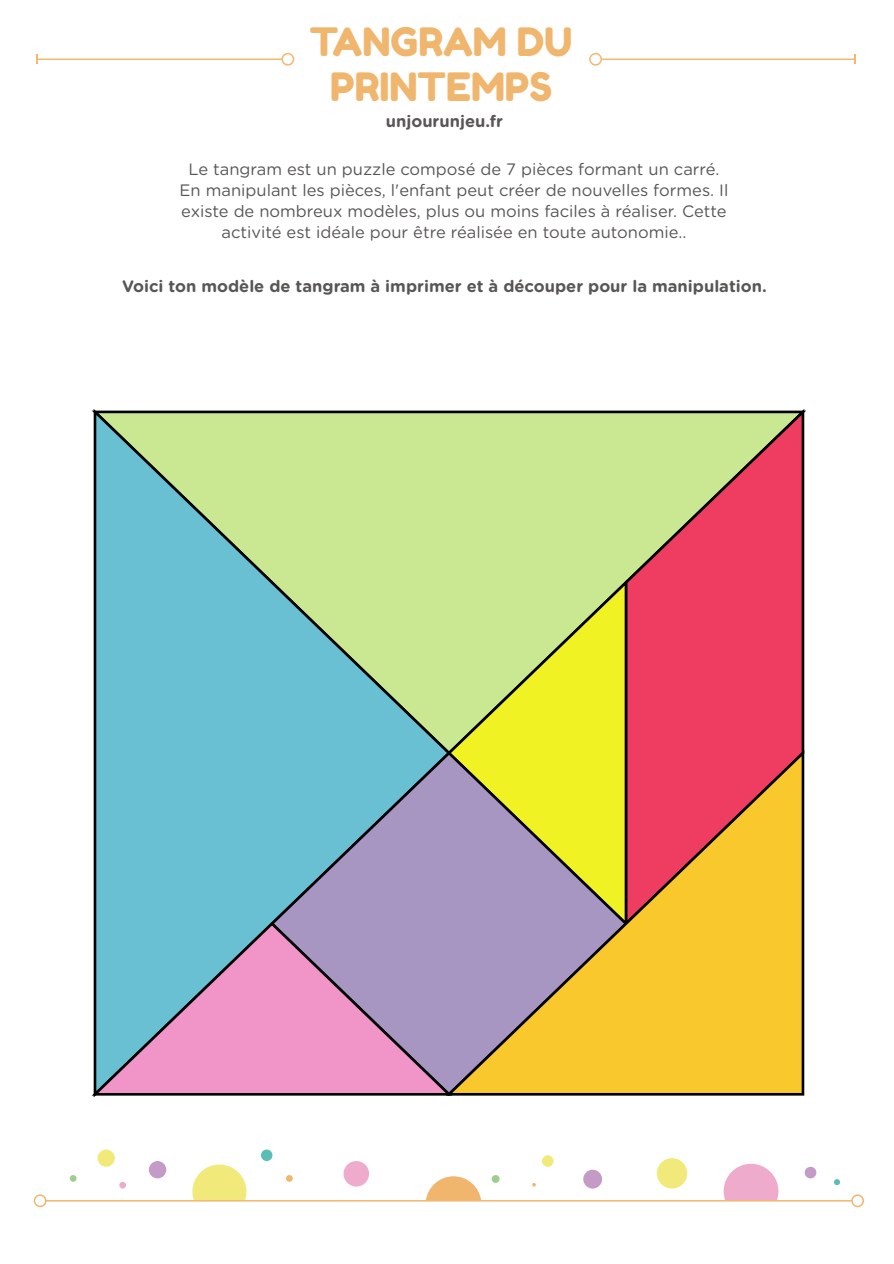
<style>
.page{position:relative;width:894px;height:1264px;background:#fff}
.page>*{position:absolute;margin:0;border:0;box-sizing:border-box;transform-origin:0 0}
.t1{font:39px/45px "Fredoka One";color:#f0b66e;text-align:center}
.t2{font:16.5px/21px "Gotham Rounded";color:#595756;text-align:center}
.t3{font:700 16.5px "Gotham Rounded";color:#595756}
</style>
<div class="page">
<hr style="left:37px;top:58px;width:251px;height:2px;background:#f1b86f">
<svg style="left:281px;top:53px;width:13px;height:13px"></svg>
<hr style="left:595px;top:58px;width:259px;height:2px;background:#f1b86f">
<svg style="left:589px;top:53px;width:12px;height:13px"></svg>
<div style="left:452px;top:410px;width:354px;height:166px;background:#c9e891"></div>
<svg style="left:92px;top:409px;width:360px;height:689px;background:#8dcbb4"></svg>
<svg style="left:622px;top:409px;width:183px;height:337px;background:#dd666a"></svg>
<svg style="left:445px;top:576px;width:183px;height:170px;background:#d2e35c"></svg>
<svg style="left:268px;top:749px;width:177px;height:170px;background:#81a9c6"></svg>
<svg style="left:92px;top:919px;width:353px;height:178px;background:#b39ac0"></svg>
<svg style="left:445px;top:746px;width:360px;height:351px;background:#d9a855"></svg>
<svg style="left:70px;top:1174px;width:6px;height:7px"></svg>
<div style="left:97px;top:1149px;width:18px;height:17px;background:#f1ea7a;border-radius:50%"></div>
<div style="left:119px;top:1181px;width:7px;height:7px;background:#efabcc;border-radius:50%"></div>
<div style="left:149px;top:1160px;width:17px;height:18px;background:#c49ac7;border-radius:50%"></div>
<div style="left:261px;top:1149px;width:11px;height:11px;background:#5abdb8;border-radius:50%"></div>
<svg style="left:286px;top:1174px;width:6px;height:7px"></svg>
<div style="left:343px;top:1160px;width:26px;height:26px;background:#efabcc;border-radius:50%"></div>
<svg style="left:491px;top:1174px;width:8px;height:8px"></svg>
<svg style="left:541px;top:1154px;width:12px;height:12px"></svg>
<div style="left:583px;top:1169px;width:19px;height:19px;background:#c49ac7;border-radius:50%"></div>
<div style="left:656px;top:1157px;width:31px;height:31px;background:#f1ea7a;border-radius:50%"></div>
<div style="left:804px;top:1166px;width:12px;height:12px;background:#c49ac7;border-radius:50%"></div>
<svg style="left:834px;top:1179px;width:5px;height:5px"></svg>
<svg style="left:723px;top:1163px;width:55px;height:36px"></svg>
<svg style="left:426px;top:1176px;width:55px;height:23px"></svg>
<svg style="left:192px;top:1164px;width:54px;height:35px"></svg>
<hr style="left:40px;top:1199px;width:817px;height:2px;background:#f0b66e">
<svg style="left:34px;top:1194px;width:13px;height:12px"></svg>
<svg style="left:850px;top:1194px;width:13px;height:12px"></svg>
<h1 class="t1" style="left:310px;top:19px;width:264px">TANGRAM DU<br>PRINTEMPS</h1>
<p class="t3" style="left:385px;top:114px;width:119px">unjourunjeu.fr</p>
<p class="t2" style="left:179px;top:159px;width:550px">Le tangram est un puzzle composé de 7 pièces formant un carré.<br>En manipulant les pièces, l'enfant peut créer de nouvelles formes. Il existe de nombreux modèles, plus ou moins faciles à réaliser. Cette activité est idéale pour être réalisée en toute autonomie..</p>
<p class="t3" style="left:122px;top:279px;width:646px">Voici ton modèle de tangram à imprimer et à découper pour la manipulation.</p>
</div>
